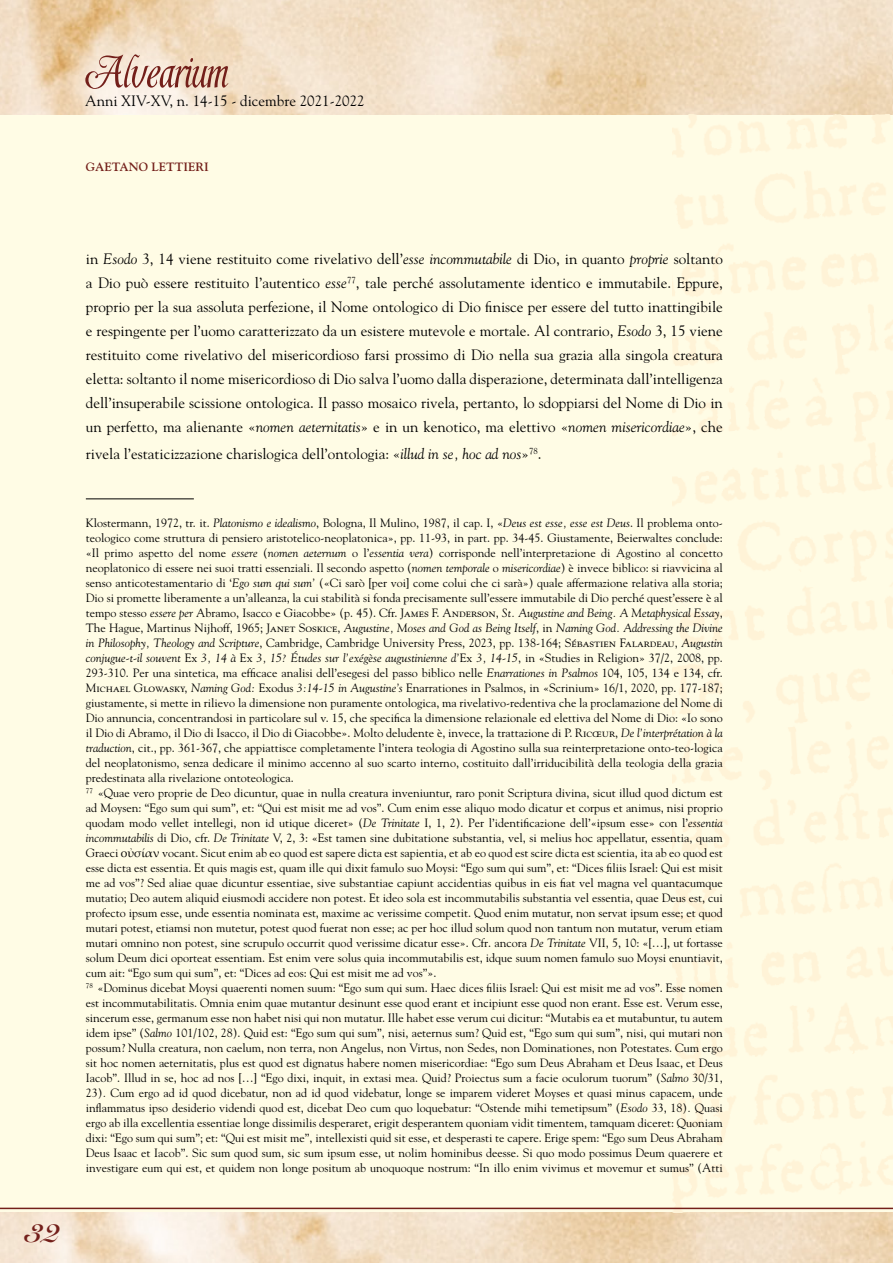
<style>
.page{position:relative;width:893px;height:1263px;background:#fffce5}
.page>*{position:absolute;margin:0;border:0;box-sizing:border-box;transform-origin:0 0}
.t1{font:33px "Snell Roundhand Bold Script";color:#731f1a}
.t2{font:15px/24px "Goudy Std";color:#000;text-align:justify}
.test_nota{font:12px/15px "Goudy Std";color:#000;text-align:justify}
.t3{font:700 12px "Goudy Std";color:#731f1a}
.s1{font-style:italic}
.s2{font-family:"Palatino Linotype"}
</style>
<div class="page">
<img style="left:0;top:0;width:893px;height:115px">
<img style="left:0;top:1213px;width:893px;height:50px">
<hr style="left:0;top:1207px;width:893px;height:2px;background:#731f1a">
<svg style="left:85px;top:54px;width:143px;height:35px"></svg>
<hr style="left:86px;top:498px;width:108px;height:1px;background:#000">
<p class="t2" style="left:85px;top:88px;width:281px">Anni XIV-XV, n. 14-15 - dicembre 2021-2022</p>
<p class="t3" style="left:86px;top:159px;width:124px">GAETANO LETTIERI</p>
<h1 class="t1" style="left:25px;top:1211px;width:37px">32</h1>
<p class="t2" style="left:86px;top:247px;width:639px">in <span class="s1">Esodo</span> 3, 14 viene restituito come rivelativo dell’<span class="s1">esse incommutabile</span> di Dio, in quanto <span class="s1">proprie</span> soltanto a Dio può essere restituito l’autentico <span class="s1">esse</span><sup>77</sup>, tale perché assolutamente identico e immutabile. Eppure, proprio per la sua assoluta perfezione, il Nome ontologico di Dio finisce per essere del tutto inattingibile e respingente per l’uomo caratterizzato da un esistere mutevole e mortale. Al contrario, <span class="s1">Esodo</span> 3, 15 viene restituito come rivelativo del misericordioso farsi prossimo di Dio nella sua grazia alla singola creatura eletta: soltanto il nome misericordioso di Dio salva l’uomo dalla disperazione, determinata dall’intelligenza dell’insuperabile scissione ontologica. Il passo mosaico rivela, pertanto, lo sdoppiarsi del Nome di Dio in un perfetto, ma alienante «<span class="s1">nomen aeternitatis</span>» e in un kenotico, ma elettivo «<span class="s1">nomen misericordiae</span>», che</p>
<p class="t2" style="left:86px;top:442px;width:457px">rivela l’estaticizzazione charislogica dell’ontologia: «<span class="s1">illud in se, hoc ad nos</span>»<sup>78</sup>.</p>
<p class="test_nota" style="left:86px;top:515px;width:639px">Klostermann, 1972, tr. it. <span class="s1">Platonismo e idealismo</span>, Bologna, Il Mulino, 1987, il cap. I, «<span class="s1">Deus est esse, esse est Deus</span>. Il problema onto&shy;teologico come struttura di pensiero aristotelico-neoplatonica», pp. 11-93, in part. pp. 34-45. Giustamente, Beierwaltes conclude: «Il primo aspetto del nome <span class="s1">essere</span> (<span class="s1">nomen aeternum</span> o l’<span class="s1">essentia vera</span>) corrisponde nell’interpretazione di Agostino al concetto neoplatonico di essere nei suoi tratti essenziali. Il secondo aspetto (<span class="s1">nomen temporale</span> o <span class="s1">misericordiae</span>) è invece biblico: si riavvicina al senso anticotestamentario di ‘<span class="s1">Ego sum qui sum’</span> («Ci sarò [per voi] come colui che ci sarà») quale affermazione relativa alla storia; Dio si promette liberamente a un’alleanza, la cui stabilità si fonda precisamente sull’essere immutabile di Dio perché quest’essere è al tempo stesso <span class="s1">essere per</span> Abramo, Isacco e Giacobbe» (p. 45). Cfr. James F. Anderson, <span class="s1">St. Augustine and Being. A Metaphysical Essay</span>, The Hague, Martinus Nijhoff, 1965; Janet Soskice, <span class="s1">Augustine, Moses and God as Being Itself</span>, in <span class="s1">Naming God. Addressing the Divine in Philosophy, Theology and Scripture</span>, Cambridge, Cambridge University Press, 2023, pp. 138-164; Sébastien Falardeau, <span class="s1">Augustin conjugue-t-il souvent</span> Ex <span class="s1">3, 14 à</span> Ex <span class="s1">3, 15? Études sur l’exégèse augustinienne d’</span>Ex <span class="s1">3, 14-15</span>, in «Studies in Religion» 37/2, 2008, pp.<br>293-310. Per una sintetica, ma efficace analisi dell’esegesi del passo biblico nelle <span class="s1">Enarrationes in Psalmos</span> 104, 105, 134 e 134, cfr.<br>Michael Glowasky, <span class="s1">Naming God:</span> Exodus <span class="s1">3:14-15 in Augustine’s</span> Enarrationes in Psalmos, in «Scrinium» 16/1, 2020, pp. 177-187; giustamente, si mette in rilievo la dimensione non puramente ontologica, ma rivelativo-redentiva che la proclamazione del Nome di Dio annuncia, concentrandosi in particolare sul v. 15, che specifica la dimensione relazionale ed elettiva del Nome di Dio: «Io sono il Dio di Abramo, il Dio di Isacco, il Dio di Giacobbe». Molto deludente è, invece, la trattazione di P. Ricœur, <span class="s1">De l’interprétation à la traduction</span>, cit., pp. 361-367, che appiattisce completamente l’intera teologia di Agostino sulla sua reinterpretazione onto-teo-logica del neoplatonismo, senza dedicare il minimo accenno al suo scarto interno, costituito dall’irriducibilità della teologia della grazia predestinata alla rivelazione ontoteologica.</p>
<p class="test_nota" style="left:86px;top:785px;width:639px"><sup>77</sup> «Quae vero proprie de Deo dicuntur, quae in nulla creatura inveniuntur, raro ponit Scriptura divina, sicut illud quod dictum est ad Moysen: “Ego sum qui sum”, et: “Qui est misit me ad vos”. Cum enim esse aliquo modo dicatur et corpus et animus, nisi proprio quodam modo vellet intellegi, non id utique diceret» (<span class="s1">De Trinitate</span> I, 1, 2). Per l’identificazione dell’«ipsum esse» con l’<span class="s1">essentia incommutabilis</span> di Dio, cfr. <span class="s1">De Trinitate</span> V, 2, 3: «Est tamen sine dubitatione substantia, vel, si melius hoc appellatur, essentia, quam Graeci <span class="s2">οὐσίαν</span> vocant. Sicut enim ab eo quod est sapere dicta est sapientia, et ab eo quod est scire dicta est scientia, ita ab eo quod est esse dicta est essentia. Et quis magis est, quam ille qui dixit famulo suo Moysi: “Ego sum qui sum”, et: “Dices filiis Israel: Qui est misit me ad vos”? Sed aliae quae dicuntur essentiae, sive substantiae capiunt accidentias quibus in eis fiat vel magna vel quantacumque mutatio; Deo autem aliquid eiusmodi accidere non potest. Et ideo sola est incommutabilis substantia vel essentia, quae Deus est, cui profecto ipsum esse, unde essentia nominata est, maxime ac verissime competit. Quod enim mutatur, non servat ipsum esse; et quod mutari potest, etiamsi non mutetur, potest quod fuerat non esse; ac per hoc illud solum quod non tantum non mutatur, verum etiam mutari omnino non potest, sine scrupulo occurrit quod verissime dicatur esse». Cfr. ancora <span class="s1">De Trinitate</span> VII, 5, 10: «[…], ut fortasse solum Deum dici oporteat essentiam. Est enim vere solus quia incommutabilis est, idque suum nomen famulo suo Moysi enuntiavit, cum ait: “Ego sum qui sum”, et: “Dices ad eos: Qui est misit me ad vos”».</p>
<p class="test_nota" style="left:86px;top:980px;width:639px;text-align:left"><sup>78</sup> «Dominus dicebat Moysi quaerenti nomen suum: “Ego sum qui sum. Haec dices filiis Israel: Qui est misit me ad vos”. Esse nomen est incommutabilitatis. Omnia enim quae mutantur desinunt esse quod erant et incipiunt esse quod non erant. Esse est. Verum esse, sincerum esse, germanum esse non habet nisi qui non mutatur. Ille habet esse verum cui dicitur: “Mutabis ea et mutabuntur, tu autem idem ipse” (<span class="s1">Salmo</span> 101/102, 28). Quid est: “Ego sum qui sum”, nisi, aeternus sum? Quid est, “Ego sum qui sum”, nisi, qui mutari non possum? Nulla creatura, non caelum, non terra, non Angelus, non Virtus, non Sedes, non Dominationes, non Potestates. Cum ergo sit hoc nomen aeternitatis, plus est quod est dignatus habere nomen misericordiae: “Ego sum Deus Abraham et Deus Isaac, et Deus Iacob”. Illud in se, hoc ad nos […] “Ego dixi, inquit, in extasi mea. Quid? Proiectus sum a facie oculorum tuorum” (<span class="s1">Salmo</span> 30/31, 23)<span class="s1">.</span> Cum ergo ad id quod dicebatur, non ad id quod videbatur, longe se imparem videret Moyses et quasi minus capacem, unde inflammatus ipso desiderio videndi quod est, dicebat Deo cum quo loquebatur: “Ostende mihi temetipsum” (<span class="s1">Esodo</span> 33, 18)<span class="s1">.</span> Quasi ergo ab illa excellentia essentiae longe dissimilis desperaret, erigit desperantem quoniam vidit timentem, tamquam diceret: Quoniam dixi: “Ego sum qui sum”; et: “Qui est misit me”, intellexisti quid sit esse, et desperasti te capere. Erige spem: “Ego sum Deus Abraham Deus Isaac et Iacob”. Sic sum quod sum, sic sum ipsum esse, ut nolim hominibus deesse. Si quo modo possimus Deum quaerere et investigare eum qui est, et quidem non longe positum ab unoquoque nostrum: “In illo enim vivimus et movemur et sumus” (Atti</p>
</div>
